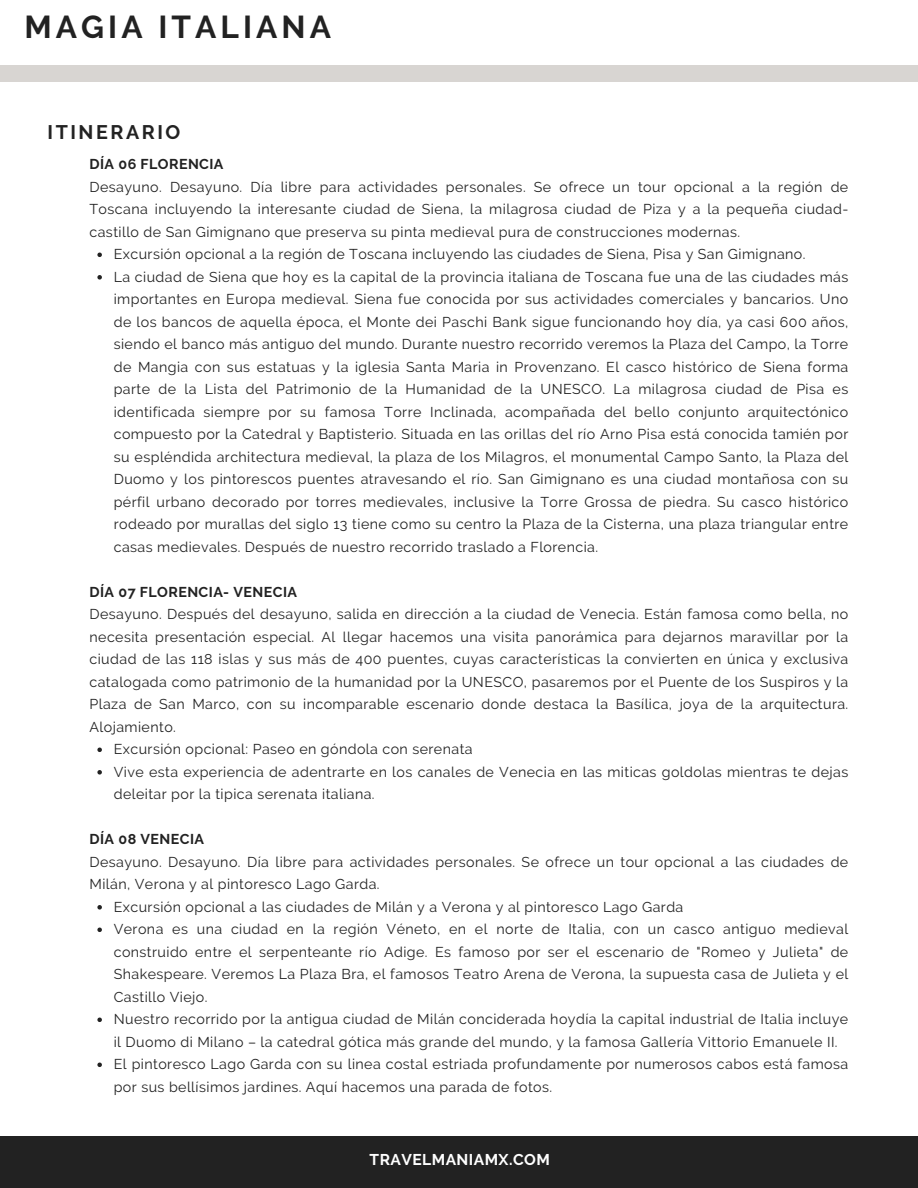
<style>
.page{position:relative;width:918px;height:1188px;background:#fff}
.page>*{position:absolute;margin:0;border:0;box-sizing:border-box;transform-origin:0 0}
.t1{font:700 31.65px "Raleway";letter-spacing:.13em;color:#222}
.t2{font:700 19.65px "Raleway";letter-spacing:.13em;color:#222}
.t3{font:700 15.6px "Raleway";letter-spacing:.03em;color:#fff}
.t4{font:14.25px/22.5px "Raleway";letter-spacing:.03em;color:#222;text-align:justify}
.t5{font:700 14.25px "Raleway";letter-spacing:.03em;color:#222}
</style>
<div class="page">
<div style="left:0;top:66px;width:918px;height:15px;background:#d8d5d2"></div>
<div style="left:0;top:1136px;width:918px;height:52px;background:#222"></div>
<svg style="left:97px;top:253px;width:5px;height:4px"></svg>
<svg style="left:97px;top:275px;width:5px;height:5px"></svg>
<svg style="left:97px;top:748px;width:5px;height:4px"></svg>
<svg style="left:97px;top:770px;width:5px;height:5px"></svg>
<svg style="left:97px;top:905px;width:5px;height:5px"></svg>
<svg style="left:97px;top:928px;width:5px;height:4px"></svg>
<svg style="left:97px;top:1018px;width:5px;height:4px"></svg>
<svg style="left:97px;top:1063px;width:5px;height:4px"></svg>
<p class="t1" style="left:24px;top:8px;width:308px">MAGIA ITALIANA</p>
<p class="t2" style="left:48px;top:121px;width:134px">ITINERARIO</p>
<h1 class="t5" style="left:90px;top:156px;width:136px">DÍA 06 FLORENCIA</h1>
<p class="t4" style="left:90px;top:176px;width:760px">Desayuno. Desayuno. Día libre para actividades personales. Se ofrece un tour opcional a la región de Toscana incluyendo la interesante ciudad de Siena, la milagrosa ciudad de Piza y a la pequeña ciudad&shy;castillo de San Gimignano que preserva su pinta medieval pura de construcciones modernas.</p>
<h2 class="t4" style="left:114px;top:243px;width:693px">Excursión opcional a la región de Toscana incluyendo las ciudades de Siena, Pisa y San Gimignano.</h2>
<p class="t4" style="left:114px;top:266px;width:736px">La ciudad de Siena que hoy es la capital de la provincia italiana de Toscana fue una de las ciudades más importantes en Europa medieval. Siena fue conocida por sus actividades comerciales y bancarios. Uno de los bancos de aquella época, el Monte dei Paschi Bank sigue funcionando hoy día, ya casi 600 años, siendo el banco más antiguo del mundo. Durante nuestro recorrido veremos la Plaza del Campo, la Torre de Mangia con sus estatuas y la iglesia Santa Maria in Provenzano. El casco histórico de Siena forma parte de la Lista del Patrimonio de la Humanidad de la UNESCO. La milagrosa ciudad de Pisa es identificada siempre por su famosa Torre Inclinada, acompañada del bello conjunto arquitectónico compuesto por la Catedral y Baptisterio. Situada en las orillas del río Arno Pisa está conocida tamién por su espléndida architectura medieval, la plaza de los Milagros, el monumental Campo Santo, la Plaza del Duomo y los pintorescos puentes atravesando el río. San Gimignano es una ciudad montañosa con su pérfil urbano decorado por torres medievales, inclusive la Torre Grossa de piedra. Su casco histórico rodeado por murallas del siglo 13 tiene como su centro la Plaza de la Cisterna, una plaza triangular entre casas medievales. Después de nuestro recorrido traslado a Florencia.</p>
<p class="t5" style="left:90px;top:583px;width:209px">DÍA 07 FLORENCIA- VENECIA</p>
<p class="t4" style="left:90px;top:603px;width:760px">Desayuno. Después del desayuno, salida en dirección a la ciudad de Venecia. Están famosa como bella, no necesita presentación especial. Al llegar hacemos una visita panorámica para dejarnos maravillar por la ciudad de las 118 islas y sus más de 400 puentes, cuyas características la convierten en única y exclusiva catalogada como patrimonio de la humanidad por la UNESCO, pasaremos por el Puente de los Suspiros y la Plaza de San Marco, con su incomparable escenario donde destaca la Basílica, joya de la arquitectura.<br>Alojamiento.</p>
<p class="t4" style="left:114px;top:738px;width:360px">Excursión opcional: Paseo en góndola con serenata</p>
<p class="t4" style="left:114px;top:761px;width:736px">Vive esta experiencia de adentrarte en los canales de Venecia en las miticas goldolas mientras te dejas deleitar por la tipica serenata italiana.</p>
<p class="t5" style="left:90px;top:831px;width:116px">DÍA 08 VENECIA</p>
<p class="t4" style="left:90px;top:851px;width:760px">Desayuno. Desayuno. Día libre para actividades personales. Se ofrece un tour opcional a las ciudades de<br>Milán, Verona y al pintoresco Lago Garda.</p>
<p class="t4" style="left:114px;top:896px;width:571px">Excursión opcional a las ciudades de Milán y a Verona y al pintoresco Lago Garda</p>
<p class="t4" style="left:114px;top:918px;width:736px">Verona es una ciudad en la región Véneto, en el norte de Italia, con un casco antiguo medieval construido entre el serpenteante río Adige. Es famoso por ser el escenario de "Romeo y Julieta" de Shakespeare. Veremos La Plaza Bra, el famosos Teatro Arena de Verona, la supuesta casa de Julieta y el Castillo Viejo.</p>
<p class="t4" style="left:114px;top:1008px;width:736px">Nuestro recorrido por la antigua ciudad de Milán conciderada hoydía la capital industrial de Italia incluye il Duomo di Milano – la catedral gótica más grande del mundo, y la famosa Gallería Vittorio Emanuele II.</p>
<p class="t4" style="left:114px;top:1053px;width:736px">El pintoresco Lago Garda con su linea costal estriada profundamente por numerosos cabos está famosa por sus bellísimos jardines. Aquí hacemos una parada de fotos.</p>
<p class="t3" style="left:370px;top:1150px;width:182px">TRAVELMANIAMX.COM</p>
</div>
